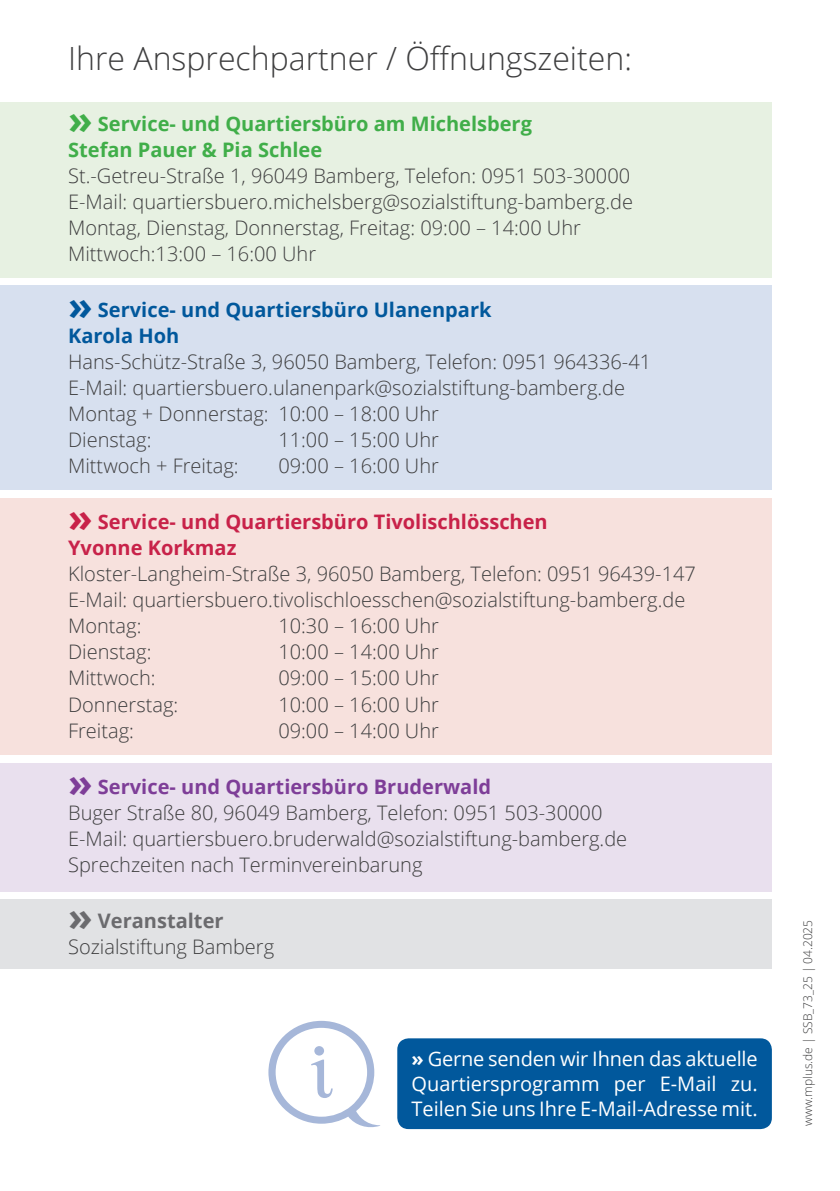
<style>
.page{position:relative;width:840px;height:1191px;background:#fff}
.page>*{position:absolute;margin:0;border:0;box-sizing:border-box;transform-origin:0 0}
.t1{font:300 32px "Open Sans";color:#3e3e3f}
.t2{font:300 20px/26px "Open Sans";color:#3e3e3f}
.t3{font:20px/25px "Open Sans";color:#fff;text-align:justify}
.t4{font:700 20px/26px "Open Sans";color:#40ae49}
.t5{font:700 20px/26px "Open Sans";color:#c82249}
.t6{font:700 20px/26px "Open Sans";color:#01589c}
.t7{font:300 12px "Open Sans";color:#3e3e3f}
.s1{font-size:40px}
.s2{font-weight:700;font-size:40px;color:#7e3e98}
.s3{font-weight:700;color:#7e3e98}
.s4{font-weight:700;font-size:40px;color:#6b6b6e}
.s5{font-weight:700;color:#6b6b6e}
.s6{font-weight:700}
</style>
<div class="page">
<div style="left:0;top:102px;width:771px;height:176px;background:#e7f1e2"></div>
<div style="left:0;top:286px;width:771px;height:204px;background:#d7e0ef"></div>
<div style="left:0;top:498px;width:771px;height:257px;background:#f7e1dd"></div>
<div style="left:0;top:763px;width:771px;height:128px;background:#e9e0ee"></div>
<div style="left:0;top:899px;width:771px;height:69px;background:#e1e2e4"></div>
<div style="left:397px;top:1038px;width:374px;height:91px;background:#01589c;border-radius:11px"></div>
<svg style="left:268px;top:1020px;width:112px;height:108px"></svg>
<div style="left:314px;top:1046px;width:10px;height:9px;background:#a6b7d9;border-radius:50%"></div>
<h1 class="t1" style="left:68px;top:36px;width:565px">Ihre Ansprechpartner / Öffnungszeiten:</h1>
<p class="t4" style="left:68px;top:110px;width:465px"><span class="s1">»</span> Service- und Quartiersbüro am Michelsberg<br>Stefan Pauer &amp; Pia Schlee</p>
<p class="t2" style="left:68px;top:162px;width:566px">St.-Getreu-Straße 1, 96049 Bamberg, Telefon: 0951 503-30000<br>E-Mail: quartiersbuero.michelsberg@sozialstiftung-bamberg.de Montag, Dienstag, Donnerstag, Freitag: 09:00 – 14:00 Uhr Mittwoch:13:00 – 16:00 Uhr</p>
<p class="t6" style="left:68px;top:296px;width:425px"><span class="s1">»</span> Service- und Quartiersbüro Ulanenpark<br>Karola Hoh</p>
<p class="t2" style="left:68px;top:348px;width:584px">Hans-Schütz-Straße 3, 96050 Bamberg, Telefon: 0951 964336-41<br>E-Mail: quartiersbuero.ulanenpark@sozialstiftung-bamberg.de Montag + Donnerstag: 10:00 – 18:00 Uhr<br>Dienstag:</p>
<p class="t2" style="left:278px;top:426px;width:162px">11:00 – 15:00 Uhr</p>
<p class="t2" style="left:68px;top:452px;width:172px">Mittwoch + Freitag:</p>
<p class="t2" style="left:278px;top:452px;width:162px">09:00 – 16:00 Uhr</p>
<p class="t5" style="left:68px;top:508px;width:481px"><span class="s1">»</span> Service- und Quartiersbüro Tivolischlösschen<br>Yvonne Korkmaz</p>
<p class="t2" style="left:68px;top:560px;width:629px">Kloster-Langheim-Straße 3, 96050 Bamberg, Telefon: 0951 96439-147<br>E-Mail: quartiersbuero.tivolischloesschen@sozialstiftung-bamberg.de<br>Montag:</p>
<p class="t2" style="left:278px;top:612px;width:162px">10:30 – 16:00 Uhr</p>
<p class="t2" style="left:68px;top:638px;width:85px">Dienstag:</p>
<p class="t2" style="left:278px;top:638px;width:162px">10:00 – 14:00 Uhr</p>
<p class="t2" style="left:68px;top:664px;width:89px">Mittwoch:</p>
<p class="t2" style="left:278px;top:664px;width:162px">09:00 – 15:00 Uhr</p>
<p class="t2" style="left:68px;top:690px;width:112px">Donnerstag:</p>
<p class="t2" style="left:278px;top:690px;width:162px">10:00 – 16:00 Uhr</p>
<p class="t2" style="left:68px;top:716px;width:67px">Freitag:</p>
<p class="t2" style="left:278px;top:716px;width:162px">09:00 – 14:00 Uhr</p>
<p class="t2" style="left:68px;top:772px;width:560px"><span class="s2">»</span> <span class="s3">Service- und Quartiersbüro Bruderwald<br></span>Buger Straße 80, 96049 Bamberg, Telefon: 0951 503-30000<br>E-Mail: quartiersbuero.bruderwald@sozialstiftung-bamberg.de Sprechzeiten nach Terminvereinbarung</p>
<p class="t2" style="left:68px;top:906px;width:207px"><span class="s4">»</span> <span class="s5">Veranstalter<br></span>Sozialstiftung Bamberg</p>
<p class="t3" style="left:411px;top:1045px;width:347px"><span class="s6">»</span> Gerne senden wir Ihnen das aktuelle Quartiersprogramm per E-Mail zu.<br>Teilen Sie uns Ihre E-Mail-Adresse mit.</p>
<p class="t7" style="left:799px;top:1125px;width:207px;rotate:-90deg">www.mplus.de | SSB_73_25 | 04.2025</p>
</div>
